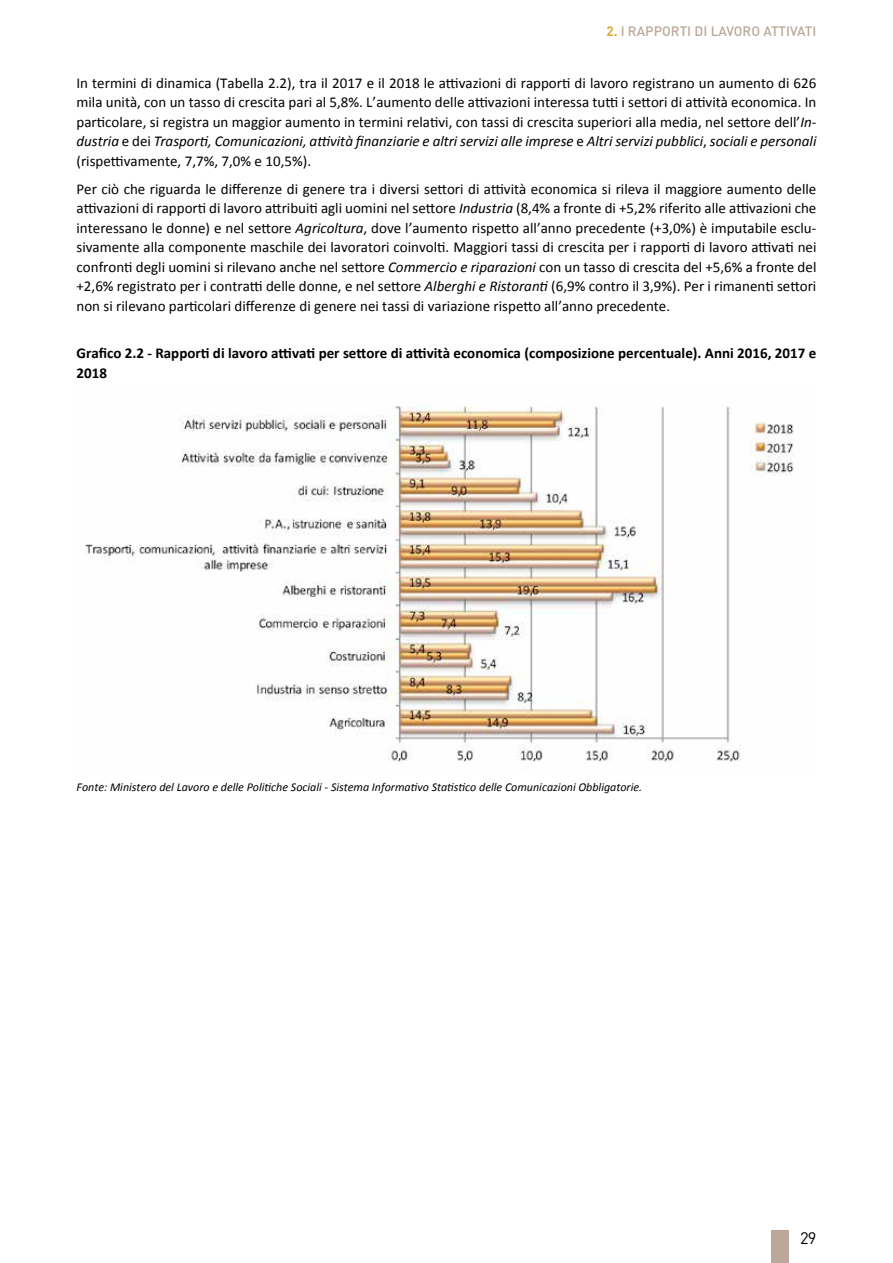
<style>
.page{position:relative;width:893px;height:1263px;background:#fff}
.page>*{position:absolute;margin:0;border:0;box-sizing:border-box;transform-origin:0 0}
.t1{font:16.5px "DIN";color:#000}
.t2{font:15px/19.5px "Calibri";color:#000;text-align:justify}
.t3{font:700 15px/19.5px "Calibri";color:#000}
.t4{font:500 13.5px "DIN";color:#bca79b}
.t5{font:italic 12px "Calibri";color:#000}
.s1{font-weight:700;color:#dda834}
.s2{font-style:italic}
</style>
<div class="page">
<div style="left:771px;top:1230px;width:17px;height:33px;background:#bca79b"></div>
<img style="left:85px;top:406px;width:709px;height:356px">
<p class="t4" style="left:606px;top:23px;width:212px"><span class="s1">2.</span> I RAPPORTI DI LAVORO ATTIVATI</p>
<p class="t2" style="left:77px;top:72px;width:741px">In termini di dinamica (Tabella 2.2), tra il 2017 e il 2018 le attivazioni di rapporti di lavoro registrano un aumento di 626 mila unità, con un tasso di crescita pari al 5,8%. L’aumento delle attivazioni interessa tutti i settori di attività economica. In particolare, si registra un maggior aumento in termini relativi, con tassi di crescita superiori alla media, nel settore dell’<span class="s2">In&shy;dustria</span> e dei <span class="s2">Trasporti, Comunicazioni, attività finanziarie e altri servizi alle imprese</span> e <span class="s2">Altri servizi pubblici</span>, <span class="s2">sociali e personali </span>(rispettivamente, 7,7%, 7,0% e 10,5%).</p>
<p class="t2" style="left:77px;top:178px;width:741px">Per ciò che riguarda le differenze di genere tra i diversi settori di attività economica si rileva il maggiore aumento delle attivazioni di rapporti di lavoro attribuiti agli uomini nel settore <span class="s2">Industria</span> (8,4% a fronte di +5,2% riferito alle attivazioni che interessano le donne) e nel settore <span class="s2">Agricoltura</span>, dove l’aumento rispetto all’anno precedente (+3,0%) è imputabile esclu&shy;sivamente alla componente maschile dei lavoratori coinvolti. Maggiori tassi di crescita per i rapporti di lavoro attivati nei confronti degli uomini si rilevano anche nel settore <span class="s2">Commercio e riparazioni</span> con un tasso di crescita del +5,6% a fronte del +2,6% registrato per i contratti delle donne, e nel settore <span class="s2">Alberghi e Ristoranti</span> (6,9% contro il 3,9%). Per i rimanenti settori non si rilevano particolari differenze di genere nei tassi di variazione rispetto all’anno precedente.</p>
<p class="t3" style="left:77px;top:343px;width:741px">Grafico 2.2 - Rapporti di lavoro attivati per settore di attività economica (composizione percentuale). Anni 2016, 2017 e<br>2018</p>
<p class="t5" style="left:77px;top:779px;width:567px">Fonte: Ministero del Lavoro e delle Politiche Sociali - Sistema Informativo Statistico delle Comunicazioni Obbligatorie.</p>
<p class="t1" style="left:800px;top:1227px;width:18px">29</p>
</div>
